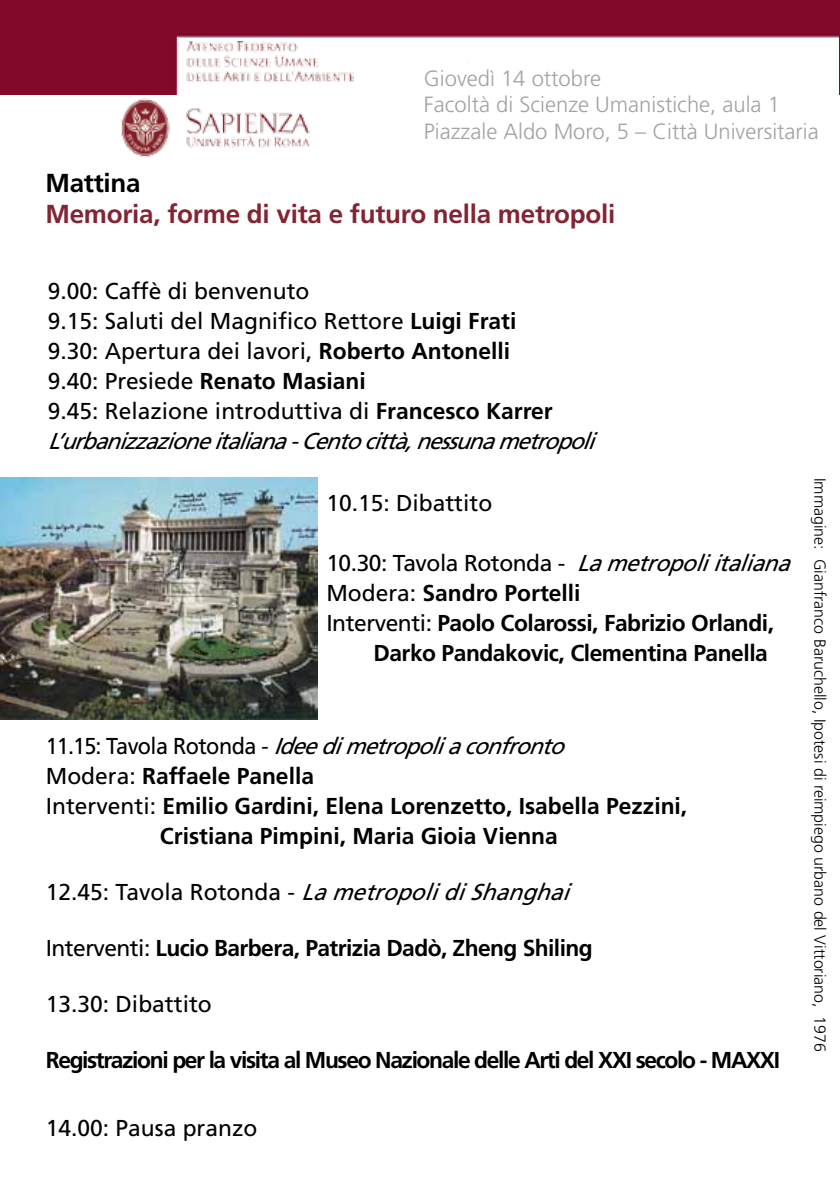
<style>
.page{position:relative;width:840px;height:1191px;background:#fff}
.page>*{position:absolute;margin:0;border:0;box-sizing:border-box;transform-origin:0 0}
.t1{font:700 26px "Frutiger LT Std";letter-spacing:-.01em;color:#822433}
.t2{font:700 26px "Frutiger LT Std";letter-spacing:-.01em;color:#000}
.t3{font:23px/30px "Frutiger LT Std";color:#000}
.t4{font:700 23px/30px "Frutiger LT Std";letter-spacing:-.02em;color:#000}
.t5{font:700 23px "Frutiger LT Std";color:#000}
.t6{font:italic 23px "Frutiger LT Std";color:#000}
.t7{font:700 23px "Frutiger LT Std";letter-spacing:-.06em;color:#000}
.t8{font:300 22px/26.4px "Frutiger LT Std";color:#a0a2a3}
.t9{font:300 16px "Frutiger LT Std";color:#000}
.s1{font-weight:700}
.s2{font-style:italic}
.s3{font-weight:400}
.s4{font-weight:400;font-style:italic}
.s5{font-style:normal}
</style>
<div class="page">
<img style="left:0;top:0;width:840px;height:94px">
<img style="left:103px;top:41px;width:250px;height:116px">
<img style="left:0;top:478px;width:318px;height:241px">
<p class="t8" style="left:423px;top:65px;width:396px">Giovedì 14 ottobre<br>Facoltà di Scienze Umanistiche, aula 1<br>Piazzale Aldo Moro, 5 – Città Universitaria</p>
<p class="t2" style="left:45px;top:167px;width:97px">Mattina</p>
<p class="t1" style="left:45px;top:198px;width:571px">Memoria, forme di vita e futuro nella metropoli</p>
<p class="t3" style="left:48px;top:276px;width:557px">9.00: Caffè di benvenuto<br>9.15: Saluti del Magnifico Rettore <span class="s1">Luigi Frati<br></span>9.30: Apertura dei lavori, <span class="s1">Roberto Antonelli<br></span>9.40: Presiede <span class="s1">Renato Masiani<br></span>9.45: Relazione introduttiva di <span class="s1">Francesco Karrer </span><span class="s2">L’urbanizzazioneitaliana-Centocittà,nessunametropoli</span></p>
<p class="t3" style="left:326px;top:487px;width:167px">10.15: Dibattito</p>
<p class="t4" style="left:326px;top:547px;width:474px"><span class="s3">1 0 . 3 0 : Ta v o l a R o t o n d a -</span> <span class="s4">Lametropoliitaliana<br></span><span class="s3">Modera:</span> Sandro Portelli<br><span class="s3">Interventi:</span> Paolo Colarossi, Fabrizio Orlandi,</p>
<p class="t4" style="left:373px;top:637px;width:396px">Darko Pandakovic, Clementina Panella</p>
<p class="t6" style="left:46px;top:732px;width:528px"><span class="s5">1 1 . 1 5 : T a v o l a R o t o n d a -</span> Ideedimetropoliaconfronto</p>
<p class="t5" style="left:46px;top:762px;width:269px"><span class="s3">Modera:</span> Raffaele Panella</p>
<p class="t5" style="left:46px;top:792px;width:642px"><span class="s3">Interventi:</span> Emilio Gardini, Elena Lorenzetto, Isabella Pezzini,</p>
<p class="t5" style="left:160px;top:822px;width:399px">Cristiana Pimpini, Maria Gioia Vienna</p>
<p class="t6" style="left:46px;top:878px;width:534px"><span class="s5">1 2 . 4 5 : Ta v o l a R o t o n d a -</span> LametropolidiShanghai</p>
<p class="t4" style="left:46px;top:933px;width:548px"><span class="s3">Interventi:</span> Lucio Barbera, Patrizia Dadò, Zheng Shiling</p>
<p class="t3" style="left:46px;top:989px;width:167px">13.30: Dibattito</p>
<p class="t7" style="left:46px;top:1046px;width:735px">Registrazioni per la visita al Museo Nazionale delle Arti del XXI secolo - MAXXI</p>
<p class="t3" style="left:46px;top:1113px;width:213px">14.00: Pausa pranzo</p>
<p class="t9" style="left:828px;top:478px;width:576px;rotate:90deg">Immagine: Gianfranco Baruchello, Ipotesi di reimpiego urbano del Vittoriano, 1976</p>
</div>
